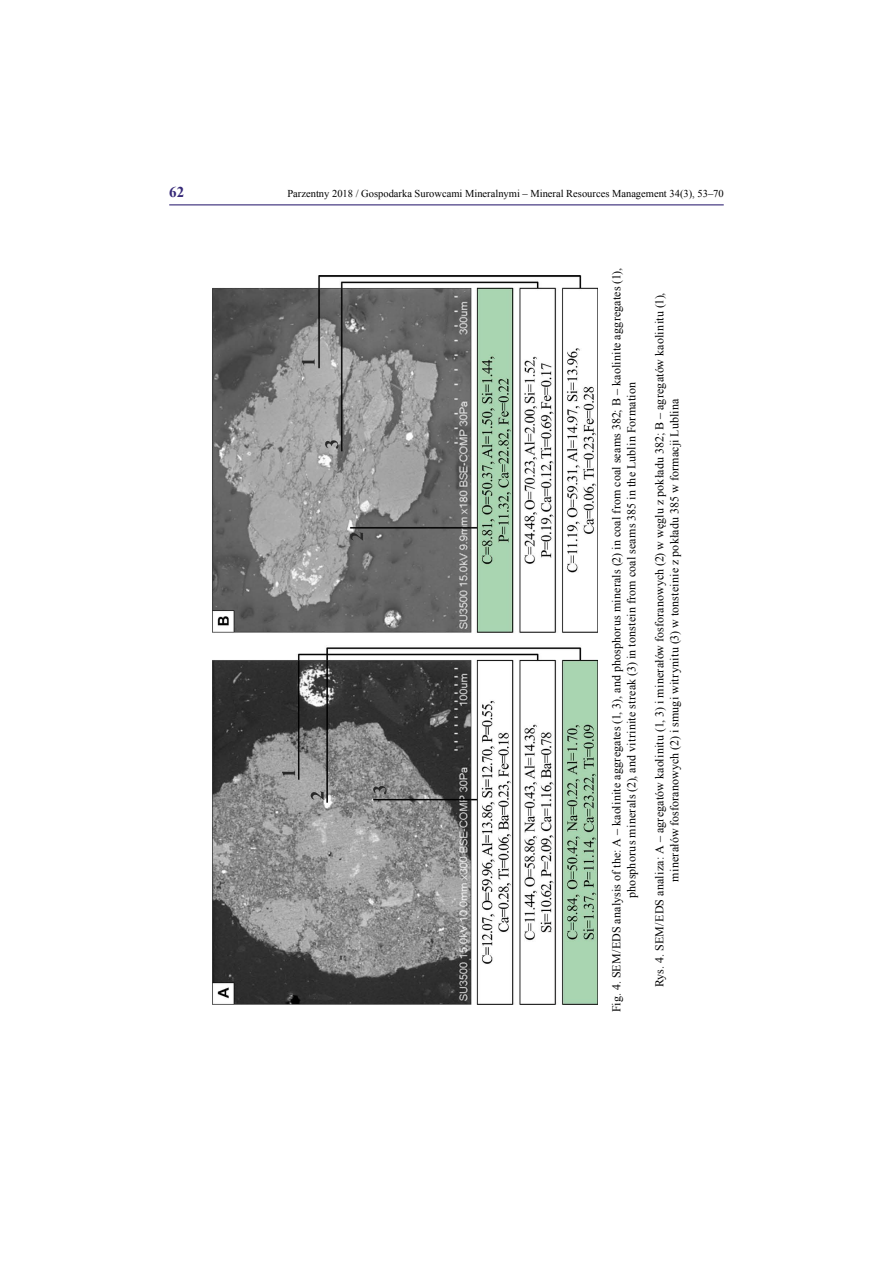
<style>
.page{position:relative;width:893px;height:1263px;background:#fff}
.page>*{position:absolute;margin:0;border:0;box-sizing:border-box;transform-origin:0 0}
.t1{font:700 15px "Times New Roman";color:#362978}
.t2{font:12px/15px "Times New Roman";letter-spacing:.01em;color:#000;text-align:center}
.t3{font:10.5px "Times New Roman";color:#000}
</style>
<div class="page">
<hr style="left:169px;top:204px;width:555px;height:1px;background:#362978">
<img style="left:213px;top:275px;width:384px;height:730px">
<p class="t1" style="left:169px;top:182px;width:16px">62</p>
<p class="t3" style="left:287px;top:186px;width:438px">Parzentny 2018 / Gospodarka Surowcami Mineralnymi – Mineral Resources Management 34(3), 53–70</p>
<p class="t2" style="left:609px;top:1012px;width:746px;rotate:-90deg">Fig. 4. SEM/EDS analysis of the: A – kaolinite aggregates (1, 3), and phosphorus minerals (2) in coal from coal seams 382; B – kaolinite aggregates (1), phosphorus minerals (2), and vitrinite streak (3) in tonstein from coal seams 385 in the Lublin Formation</p>
<p class="t2" style="left:652px;top:987px;width:696px;rotate:-90deg">Rys. 4. SEM/EDS analiza: A – agregatów kaolinitu (1, 3) i minerałów fosforanowych (2) w węglu z pokładu 382; B – agregatów kaolinitu (1), minerałów fosforanowych (2) i smugi witrynitu (3) w tonsteinie z pokładu 385 w formacji Lublina</p>
</div>
